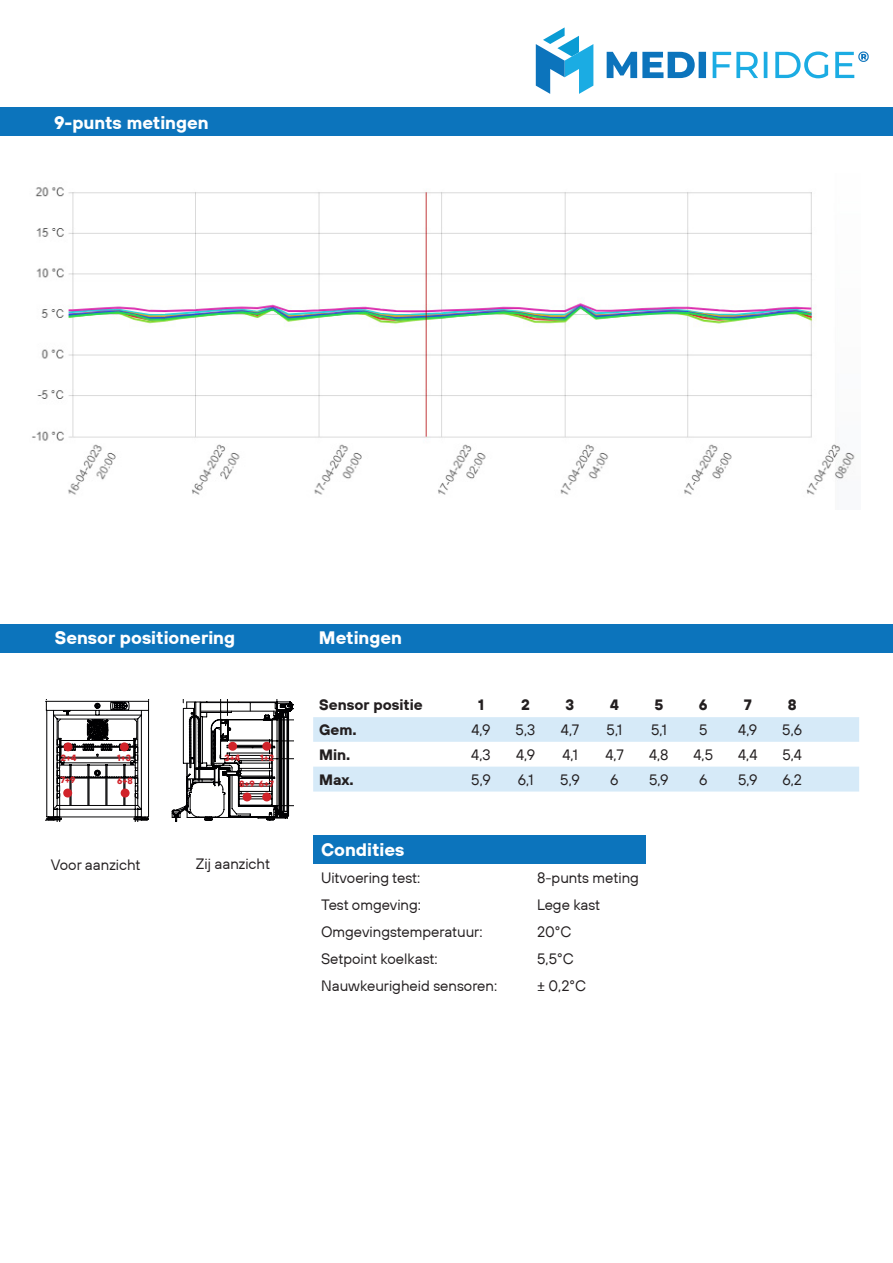
<style>
.page{position:relative;width:893px;height:1263px;background:#fff}
.page>*{position:absolute;margin:0;border:0;box-sizing:border-box;transform-origin:0 0}
.t1{font:700 18px "TT Hoves Pro Trial";color:#fff}
.t2{font:15px "TT Hoves Pro Trial";color:#231f20}
.t3{font:700 15px "TT Hoves Pro Trial";color:#231f20}
.t4{font:700 9px "TT Hoves Pro Trial";color:#d1232a}
</style>
<div class="page">
<svg style="left:45px;top:699px;width:105px;height:122px"></svg>
<svg style="left:172px;top:699px;width:121px;height:123px"></svg>
<div style="left:313px;top:835px;width:333px;height:28px;background:#0c74bc"></div>
<div style="left:0;top:107px;width:893px;height:29px;background:#0c74bc"></div>
<svg style="left:536px;top:27px;width:57px;height:67px"></svg>
<svg style="left:607px;top:52px;width:99px;height:26px"></svg>
<svg style="left:713px;top:52px;width:156px;height:26px"></svg>
<div style="left:0;top:624px;width:893px;height:28px;background:#0c74bc"></div>
<div style="left:64px;top:743px;width:8px;height:8px;background:#d1232a;border-radius:50%"></div>
<div style="left:64px;top:742px;width:8px;height:9px;border:2px solid #d1232a;border-radius:50%"></div>
<div style="left:121px;top:743px;width:7px;height:8px;background:#d1232a;border-radius:50%"></div>
<div style="left:120px;top:742px;width:9px;height:9px;border:2px solid #d1232a;border-radius:50%"></div>
<div style="left:229px;top:742px;width:7px;height:8px;background:#d1232a;border-radius:50%"></div>
<div style="left:228px;top:742px;width:9px;height:9px;border:2px solid #d1232a;border-radius:50%"></div>
<div style="left:263px;top:742px;width:8px;height:8px;background:#d1232a;border-radius:50%"></div>
<div style="left:262px;top:742px;width:9px;height:9px;border:2px solid #d1232a;border-radius:50%"></div>
<div style="left:64px;top:789px;width:7px;height:8px;background:#d1232a;border-radius:50%"></div>
<div style="left:63px;top:788px;width:9px;height:9px;border:2px solid #d1232a;border-radius:50%"></div>
<div style="left:121px;top:789px;width:8px;height:8px;background:#d1232a;border-radius:50%"></div>
<div style="left:121px;top:788px;width:9px;height:9px;border:2px solid #d1232a;border-radius:50%"></div>
<div style="left:243px;top:793px;width:8px;height:8px;background:#d1232a;border-radius:50%"></div>
<div style="left:243px;top:792px;width:9px;height:9px;border:2px solid #d1232a;border-radius:50%"></div>
<div style="left:263px;top:793px;width:7px;height:8px;background:#d1232a;border-radius:50%"></div>
<div style="left:262px;top:792px;width:9px;height:9px;border:2px solid #d1232a;border-radius:50%"></div>
<svg style="left:313px;top:717px;width:546px;height:74px"></svg>
<img style="left:32px;top:187px;width:823px;height:308px">
<p class="t1" style="left:54px;top:110px;width:156px">9-punts metingen</p>
<p class="t1" style="left:55px;top:626px;width:182px">Sensor positionering</p>
<p class="t4" style="left:61px;top:752px;width:17px">2+4</p>
<p class="t4" style="left:117px;top:752px;width:15px">1+3</p>
<p class="t4" style="left:60px;top:774px;width:17px">7+9</p>
<p class="t4" style="left:117px;top:774px;width:17px">6+8</p>
<p class="t4" style="left:224px;top:752px;width:17px">3+4</p>
<p class="t4" style="left:260px;top:752px;width:15px">1+2</p>
<p class="t4" style="left:239px;top:778px;width:36px">8+9 6+7</p>
<p class="t2" style="left:51px;top:855px;width:91px">Voor aanzicht</p>
<p class="t2" style="left:196px;top:854px;width:76px">Zij aanzicht</p>
<p class="t1" style="left:319px;top:626px;width:85px">Metingen</p>
<p class="t3" style="left:319px;top:695px;width:105px">Sensor positie</p>
<p class="t3" style="left:478px;top:695px;width:7px">1</p>
<p class="t3" style="left:521px;top:695px;width:10px">2</p>
<p class="t3" style="left:566px;top:695px;width:10px">3</p>
<p class="t3" style="left:610px;top:695px;width:10px">4</p>
<p class="t3" style="left:654px;top:695px;width:10px">5</p>
<p class="t3" style="left:699px;top:695px;width:10px">6</p>
<p class="t3" style="left:744px;top:695px;width:10px">7</p>
<p class="t3" style="left:788px;top:695px;width:10px">8</p>
<p class="t3" style="left:319px;top:720px;width:39px">Gem.</p>
<p class="t2" style="left:471px;top:720px;width:21px">4,9</p>
<p class="t2" style="left:516px;top:720px;width:21px">5,3</p>
<p class="t2" style="left:561px;top:720px;width:20px">4,7</p>
<p class="t2" style="left:607px;top:720px;width:17px">5,1</p>
<p class="t2" style="left:651px;top:720px;width:17px">5,1</p>
<p class="t2" style="left:699px;top:720px;width:10px">5</p>
<p class="t2" style="left:738px;top:720px;width:21px">4,9</p>
<p class="t2" style="left:782px;top:720px;width:22px">5,6</p>
<p class="t3" style="left:319px;top:744px;width:33px">Min.</p>
<p class="t2" style="left:471px;top:745px;width:21px">4,3</p>
<p class="t2" style="left:516px;top:745px;width:21px">4,9</p>
<p class="t2" style="left:562px;top:745px;width:17px">4,1</p>
<p class="t2" style="left:605px;top:745px;width:20px">4,7</p>
<p class="t2" style="left:649px;top:745px;width:21px">4,8</p>
<p class="t2" style="left:693px;top:745px;width:21px">4,5</p>
<p class="t2" style="left:738px;top:745px;width:21px">4,4</p>
<p class="t2" style="left:782px;top:745px;width:21px">5,4</p>
<p class="t3" style="left:319px;top:769px;width:36px">Max.</p>
<p class="t2" style="left:471px;top:770px;width:21px">5,9</p>
<p class="t2" style="left:518px;top:770px;width:17px">6,1</p>
<p class="t2" style="left:560px;top:770px;width:21px">5,9</p>
<p class="t2" style="left:610px;top:770px;width:10px">6</p>
<p class="t2" style="left:649px;top:770px;width:21px">5,9</p>
<p class="t2" style="left:699px;top:770px;width:10px">6</p>
<p class="t2" style="left:738px;top:770px;width:21px">5,9</p>
<p class="t2" style="left:782px;top:770px;width:21px">6,2</p>
<p class="t1" style="left:321px;top:837px;width:85px">Condities</p>
<p class="t2" style="left:321px;top:868px;width:101px">Uitvoering test:</p>
<p class="t2" style="left:537px;top:868px;width:103px">8-punts meting</p>
<p class="t2" style="left:321px;top:895px;width:101px">Test omgeving:</p>
<p class="t2" style="left:537px;top:895px;width:65px">Lege kast</p>
<p class="t2" style="left:321px;top:922px;width:163px">Omgevingstemperatuur:</p>
<p class="t2" style="left:537px;top:922px;width:36px">20°C</p>
<p class="t2" style="left:321px;top:949px;width:118px">Setpoint koelkast:</p>
<p class="t2" style="left:537px;top:949px;width:38px">5,5°C</p>
<p class="t2" style="left:321px;top:976px;width:178px">Nauwkeurigheid sensoren:</p>
<p class="t2" style="left:537px;top:976px;width:50px">± 0,2°C</p>
</div>
